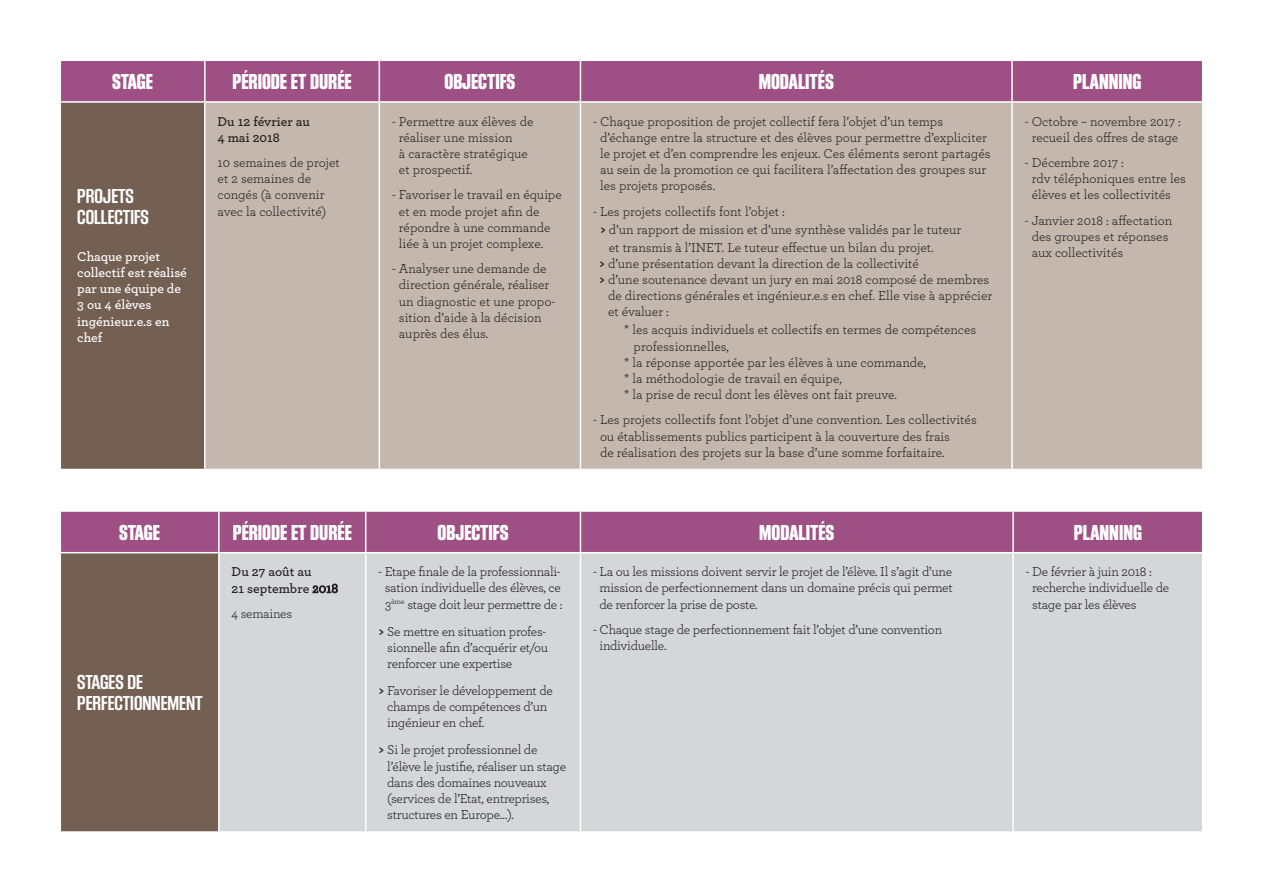
<style>
.page{position:relative;width:1263px;height:893px;background:#fff}
.page>*{position:absolute;margin:0;border:0;box-sizing:border-box;transform-origin:0 0}
.t1{font:22.5px "Block Gothic Ex Bold Cond";color:#fff}
.t2{font:21px/21px "Block Gothic Bold Cond";color:#fff}
.t3{font:13.5px/16.2px "Archer";color:#231f20}
.t4{font:13.5px/16.2px "Archer";letter-spacing:-.02em;color:#231f20}
.t5{font:600 13.5px/16.2px "Archer";color:#fff}
.t6{font:600 13.5px/16.5px "Archer";color:#231f20}
.s1{font-weight:700}
.s2{font-weight:400}
</style>
<div class="page">
<div style="left:61px;top:512px;width:1141px;height:40px;background:#9e5085"></div>
<div style="left:60px;top:553px;width:159px;height:279px;background:#746053"></div>
<div style="left:220px;top:553px;width:982px;height:278px;background:#d5d6d8"></div>
<hr style="left:218px;top:512px;width:2px;height:40px;background:#fff">
<hr style="left:365px;top:512px;width:1px;height:40px;background:#fff">
<hr style="left:580px;top:512px;width:1px;height:40px;background:#fff">
<hr style="left:1012px;top:512px;width:2px;height:40px;background:#fff">
<hr style="left:60px;top:553px;width:1px;height:278px;background:#fff">
<hr style="left:60px;top:831px;width:159px;height:2px;background:#fff">
<hr style="left:218px;top:553px;width:2px;height:278px;background:#fff">
<hr style="left:365px;top:553px;width:1px;height:278px;background:#fff">
<hr style="left:580px;top:553px;width:1px;height:278px;background:#fff">
<hr style="left:1012px;top:553px;width:2px;height:278px;background:#fff">
<div style="left:61px;top:61px;width:1141px;height:40px;background:#9e5085"></div>
<div style="left:60px;top:102px;width:145px;height:367px;background:#746053"></div>
<div style="left:206px;top:103px;width:996px;height:366px;background:#c4b8ae"></div>
<hr style="left:204px;top:61px;width:2px;height:40px;background:#fff">
<hr style="left:379px;top:61px;width:1px;height:40px;background:#fff">
<hr style="left:580px;top:61px;width:1px;height:40px;background:#fff">
<hr style="left:1011px;top:61px;width:2px;height:40px;background:#fff">
<hr style="left:60px;top:101px;width:145px;height:2px;background:#fff">
<hr style="left:60px;top:103px;width:1px;height:366px;background:#fff">
<hr style="left:204px;top:103px;width:2px;height:366px;background:#fff">
<hr style="left:379px;top:103px;width:1px;height:366px;background:#fff">
<hr style="left:580px;top:103px;width:1px;height:366px;background:#fff">
<hr style="left:1011px;top:103px;width:2px;height:366px;background:#fff">
<h1 class="t1" style="left:112px;top:70px;width:42px">STAGE</h1>
<h1 class="t1" style="left:233px;top:70px;width:121px">PÉRIODE ET DURÉE</h1>
<h1 class="t1" style="left:444px;top:70px;width:72px">OBJECTIFS</h1>
<h1 class="t1" style="left:759px;top:70px;width:77px">MODALITÉS</h1>
<h1 class="t1" style="left:1073px;top:70px;width:70px">PLANNING</h1>
<h2 class="t2" style="left:77px;top:186px;width:73px">PROJETS<br>COLLECTIFS</h2>
<p class="t5" style="left:77px;top:247px;width:111px">Chaque projet collectif est réalisé par une équipe de<br>3 ou 4 élèves ingénieur.e.s en chef</p>
<p class="t6" style="left:218px;top:112px;width:94px">Du 12 février au<br>4 mai 2018</p>
<p class="t3" style="left:218px;top:154px;width:124px">10 semaines de projet et 2 semaines de congés (à convenir avec la collectivité)</p>
<p class="t3" style="left:399px;top:112px;width:136px;text-indent:-7px">- Permettre aux élèves de réaliser une mission<br>à caractère stratégique et prospectif.</p>
<p class="t3" style="left:399px;top:186px;width:164px;text-indent:-7px">- Favoriser le travail en équipe et en mode projet afin de répondre à une commande liée à un projet complexe.</p>
<p class="t3" style="left:399px;top:260px;width:158px;text-indent:-7px">- Analyser une demande de direction générale, réaliser un diagnostic et une propo&shy;sition d’aide à la décision auprès des élus.</p>
<p class="t3" style="left:600px;top:112px;width:392px;text-indent:-7px">- Chaque proposition de projet collectif fera l’objet d’un temps d’échange entre la structure et des élèves pour permettre d’expliciter le projet et d’en comprendre les enjeux. Ces éléments seront partagés au sein de la promotion ce qui facilitera l’affectation des groupes sur les projets proposés.</p>
<p class="t3" style="left:593px;top:202px;width:193px">- Les projets collectifs font l’objet :</p>
<p class="t3" style="left:600px;top:220px;width:363px"><span class="s1">&gt;</span> d’un rapport de mission et d’une synthèse validés par le tuteur</p>
<p class="t3" style="left:609px;top:238px;width:326px">et transmis à l’INET. Le tuteur effectue un bilan du projet.</p>
<p class="t3" style="left:599px;top:254px;width:321px"><span class="s1">&gt;</span> d’une présentation devant la direction de la collectivité</p>
<p class="t3" style="left:599px;top:271px;width:392px"><span class="s1">&gt;</span> d’une soutenance devant un jury en mai 2018 composé de membres</p>
<p class="t3" style="left:608px;top:287px;width:386px">de directions générales et ingénieur.e.s en chef. Elle vise à apprécier</p>
<p class="t3" style="left:608px;top:303px;width:63px">et évaluer :</p>
<p class="t3" style="left:624px;top:321px;width:353px">* les acquis individuels et collectifs en termes de compétences</p>
<p class="t3" style="left:634px;top:337px;width:97px">professionnelles,</p>
<p class="t3" style="left:624px;top:353px;width:303px">* la réponse apportée par les élèves à une commande,</p>
<p class="t3" style="left:624px;top:370px;width:219px">* la méthodologie de travail en équipe,</p>
<p class="t3" style="left:624px;top:386px;width:274px">* la prise de recul dont les élèves ont fait preuve.</p>
<p class="t3" style="left:600px;top:411px;width:378px;text-indent:-7px">- Les projets collectifs font l’objet d’une convention. Les collectivités ou établissements publics participent à la couverture des frais<br>de réalisation des projets sur la base d’une somme forfaitaire.</p>
<p class="t3" style="left:1025px;top:112px;width:158px;text-align:center">- Octobre – novembre 2017 : recueil des offres de stage</p>
<p class="t3" style="left:1032px;top:154px;width:156px;text-indent:-7px">- Décembre 2017 :<br>rdv téléphoniques entre les élèves et les collectivités</p>
<p class="t3" style="left:1032px;top:211px;width:142px;text-indent:-7px">- Janvier 2018 : affectation des groupes et réponses aux collectivités</p>
<h1 class="t1" style="left:119px;top:521px;width:42px">STAGE</h1>
<h1 class="t1" style="left:233px;top:521px;width:121px">PÉRIODE ET DURÉE</h1>
<h1 class="t1" style="left:438px;top:521px;width:72px">OBJECTIFS</h1>
<h1 class="t1" style="left:759px;top:521px;width:77px">MODALITÉS</h1>
<h1 class="t1" style="left:1074px;top:521px;width:70px">PLANNING</h1>
<h2 class="t2" style="left:77px;top:673px;width:127px">STAGES DE<br>PERFECTIONNEMENT</h2>
<p class="t6" style="left:232px;top:563px;width:108px">Du 27 août au<br>21 septembre <span class="s2">2018</span></p>
<p class="t4" style="left:232px;top:604px;width:62px">4 semaines</p>
<p class="t4" style="left:378px;top:563px;width:186px;text-align:center">- Etape finale de la professionnali&shy;sation individuelle des élèves, ce<br>3<sup>ème</sup> stage doit leur permettre de :</p>
<p class="t4" style="left:387px;top:622px;width:162px;text-indent:-9px"><span class="s1">&gt;</span> Se mettre en situation profes&shy;sionnelle afin d’acquérir et/ou renforcer une expertise</p>
<p class="t4" style="left:387px;top:682px;width:167px;text-indent:-9px"><span class="s1">&gt;</span> Favoriser le développement de champs de compétences d’un ingénieur en chef.</p>
<p class="t4" style="left:387px;top:741px;width:180px;text-indent:-9px"><span class="s1">&gt;</span> Si le projet professionnel de l’élève le justifie, réaliser un stage dans des domaines nouveaux (services de l’Etat, entreprises, structures en Europe…).</p>
<p class="t3" style="left:599px;top:563px;width:355px;text-align:justify;text-indent:-6px">- La ou les missions doivent servir le projet de l’élève. Il s’agit d’une mission de perfectionnement dans un domaine précis qui permet de renforcer la prise de poste.</p>
<p class="t4" style="left:599px;top:621px;width:344px;text-indent:-6px">- Chaque stage de perfectionnement fait l’objet d’une convention individuelle.</p>
<p class="t4" style="left:1032px;top:563px;width:139px;text-indent:-6px">- De février à juin 2018 : recherche individuelle de stage par les élèves</p>
</div>
